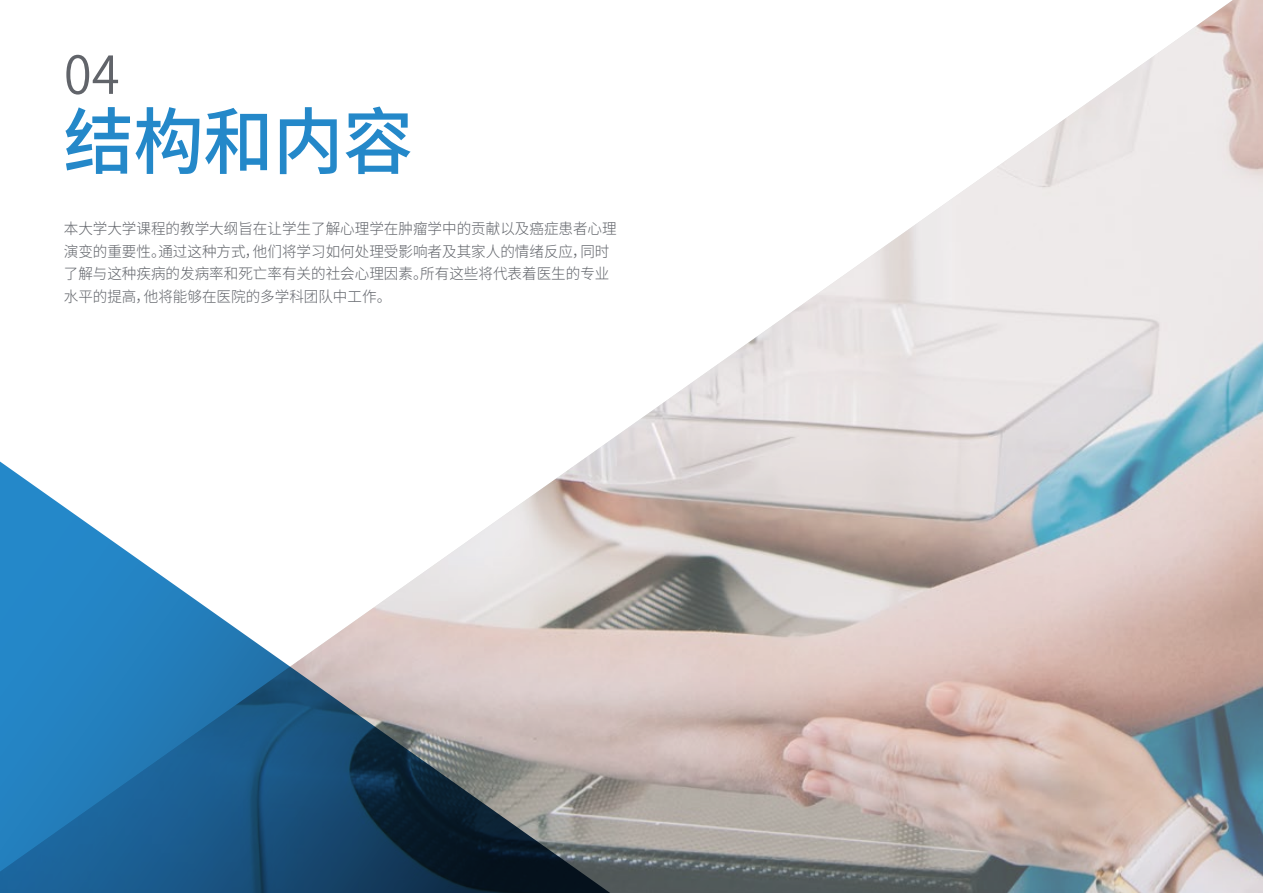
<style>
.page{position:relative;width:1263px;height:893px;background:#fff}
.page>*{position:absolute;margin:0;border:0;box-sizing:border-box;transform-origin:0 0}
.t1{font:500 72px "Source Han Sans CN";color:#2488c9}
.t2{font:52.5px "Source Han Sans CN";color:#61646a}
.t3{font:300 15px/22.5px "Source Han Sans CN";color:#61646a}
</style>
<div class="page">
<img style="left:602px;top:0;width:661px;height:893px">
<svg style="left:0;top:446px;width:640px;height:447px"></svg>
<h2 class="t2" style="left:64px;top:45px;width:57px">04</h2>
<h1 class="t1" style="left:64px;top:101px;width:351px">结构和内容</h1>
<p class="t3" style="left:64px;top:218px;width:554px">本大学大学课程的教学大纲旨在让学生了解心理学在肿瘤学中的贡献以及癌症患者心理演变的重要性。通过这种方式，他们将学习如何处理受影响者及其家人的情绪反应，同时了解与这种疾病的发病率和死亡率有关的社会心理因素。所有这些将代表着医生的专业水平的提高，他将能够在医院的多学科团队中工作。</p>
</div>
